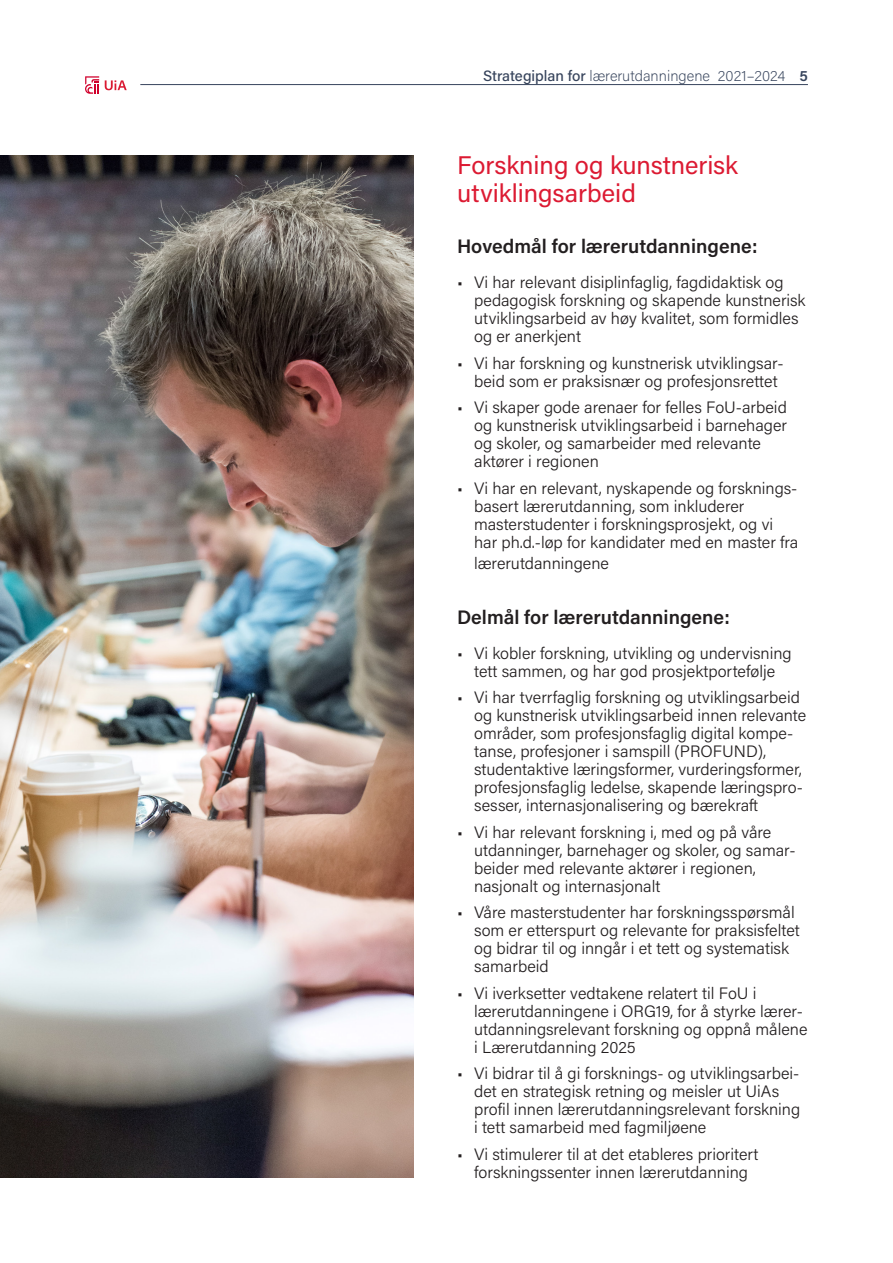
<style>
.page{position:relative;width:893px;height:1263px;background:#fff}
.page>*{position:absolute;margin:0;border:0;box-sizing:border-box;transform-origin:0 0}
.Tittel2{font:25.5px/28.5px "Acumin Pro";color:#dc1a32}
.Tittel3{font:600 19.5px "Acumin Pro";color:#231f20}
.t1{font:300 16.5px/18px "Acumin Pro";color:#231f20}
.t2{font:200 15px "Acumin Pro";color:#37445c}
.s1{font-weight:500}
.s2{font-weight:600}
</style>
<div class="page">
<hr style="left:140px;top:84px;width:668px;height:1px;background:#37445c">
<svg style="left:105px;top:80px;width:22px;height:10px"></svg>
<svg style="left:85px;top:76px;width:14px;height:18px"></svg>
<img style="left:0;top:155px;width:413px;height:1023px">
<p class="t2" style="left:483px;top:65px;width:326px"><span class="s1">Strategiplan for</span> lærerutdanningene 2021–2024 <span class="s2">5</span></p>
<p class="Tittel2" style="left:457px;top:150px;width:282px">Forskning og kunstnerisk utviklingsarbeid</p>
<p class="Tittel3" style="left:457px;top:233px;width:302px">Hovedmål for lærerutdanningene:</p>
<p class="t1" style="left:474px;top:273px;width:333px;text-indent:-17px">• Vi har relevant disiplinfaglig, fagdidaktisk og pedagogisk forskning og skapende kunstnerisk utviklingsarbeid av høy kvalitet, som formidles og er anerkjent</p>
<p class="t1" style="left:474px;top:353px;width:311px;text-indent:-17px">• Vi har forskning og kunstnerisk utviklingsar&shy;beid som er praksisnær og profesjonsrettet</p>
<p class="t1" style="left:474px;top:398px;width:314px;text-indent:-17px">• Vi skaper gode arenaer for felles FoU-arbeid og kunstnerisk utviklingsarbeid i barnehager og skoler, og samarbeider med relevante aktører i regionen</p>
<p class="t1" style="left:474px;top:478px;width:326px;text-indent:-17px">• Vi har en relevant, nyskapende og forsknings&shy;basert lærerutdanning, som inkluderer masterstudenter i forskningsprosjekt, og vi har ph.d.-løp for kandidater med en master fra</p>
<p class="t1" style="left:474px;top:553px;width:136px">lærerutdanningene</p>
<p class="Tittel3" style="left:457px;top:603px;width:274px">Delmål for lærerutdanningene:</p>
<p class="t1" style="left:457px;top:643px;width:336px;text-align:center">• Vi kobler forskning, utvikling og undervisning tett sammen, og har god prosjektportefølje</p>
<p class="t1" style="left:474px;top:688px;width:334px;text-indent:-17px">• Vi har tverrfaglig forskning og utviklingsarbeid og kunstnerisk utviklingsarbeid innen relevante områder, som profesjonsfaglig digital kompe&shy;tanse, profesjoner i samspill (PROFUND), studentaktive læringsformer, vurderingsformer, profesjonsfaglig ledelse, skapende læringspro&shy;sesser, internasjonalisering og bærekraft</p>
<p class="t1" style="left:474px;top:822px;width:323px;text-indent:-17px">• Vi har relevant forskning i, med og på våre utdanninger, barnehager og skoler, og samar&shy;beider med relevante aktører i regionen, nasjonalt og internasjonalt</p>
<p class="t1" style="left:474px;top:903px;width:327px;text-indent:-17px">• Våre masterstudenter har forskningsspørsmål som er etterspurt og relevante for praksisfeltet og bidrar til og inngår i et tett og systematisk samarbeid</p>
<p class="t1" style="left:474px;top:983px;width:335px;text-indent:-17px">• Vi iverksetter vedtakene relatert til FoU i lærerutdanningene i ORG19, for å styrke lærer&shy;utdanningsrelevant forskning og oppnå målene i Lærerutdanning 2025</p>
<p class="t1" style="left:474px;top:1064px;width:328px;text-indent:-17px">• Vi bidrar til å gi forsknings- og utviklingsarbei&shy;det en strategisk retning og meisler ut UiAs profil innen lærerutdanningsrelevant forskning i tett samarbeid med fagmiljøene</p>
<p class="t1" style="left:457px;top:1144px;width:303px;text-align:center">• Vi stimulerer til at det etableres prioritert forskningssenter innen lærerutdanning</p>
</div>
